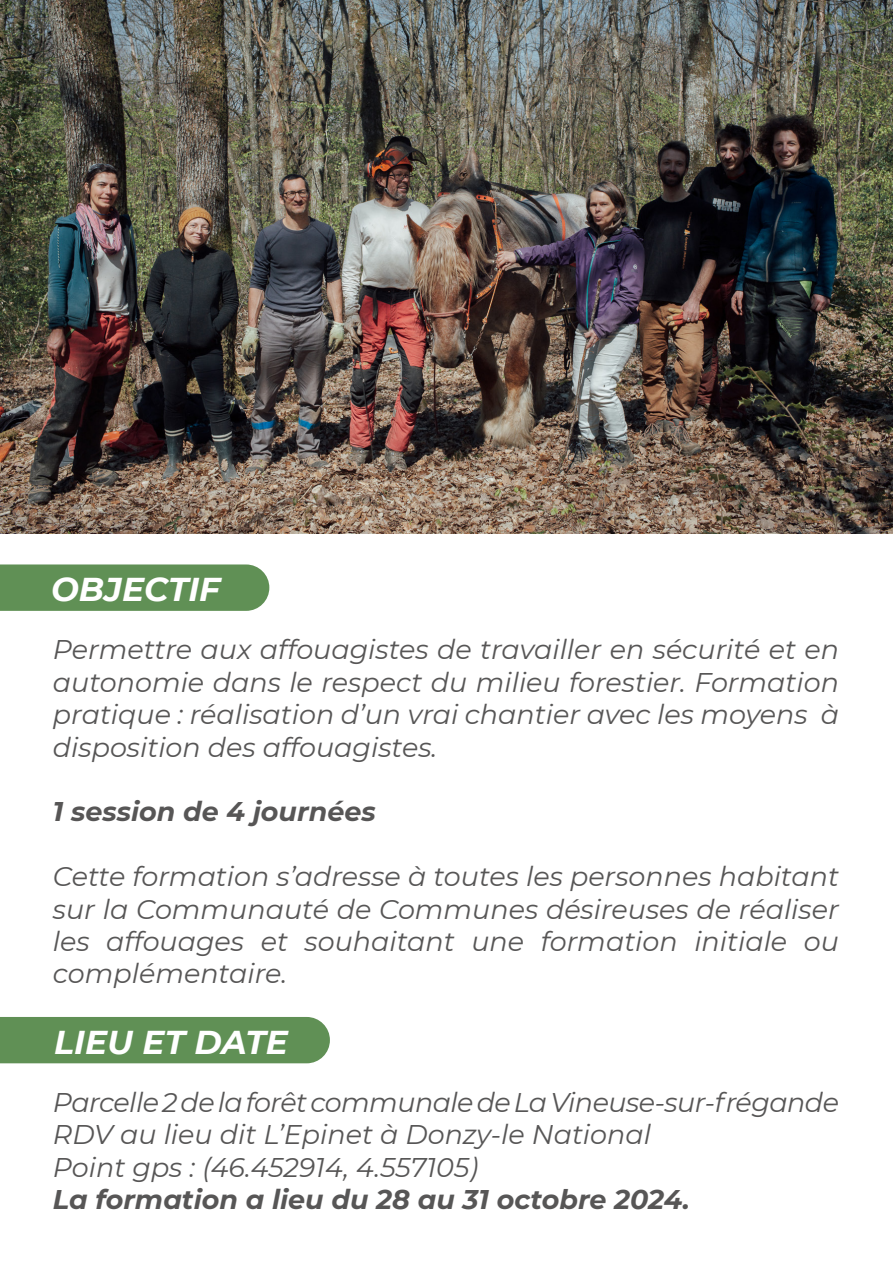
<style>
.page{position:relative;width:893px;height:1263px;background:#fff}
.page>*{position:absolute;margin:0;border:0;box-sizing:border-box;transform-origin:0 0}
.t1{font:italic 700 33px "Montserrat";color:#fff}
.t2{font:italic 27px/32.4px "Montserrat";color:#575656;text-align:justify}
.t3{font:italic 700 27px "Montserrat";color:#575656}
.t4{font:italic 27px "Montserrat";letter-spacing:-.02em;color:#575656}
</style>
<div class="page">
<img style="left:0;top:0;width:893px;height:533px">
<div style="left:0;top:564px;width:269px;height:47px;background:#609055"></div>
<div style="left:0;top:1017px;width:330px;height:46px;background:#609055"></div>
<p class="t1" style="left:51px;top:566px;width:171px">OBJECTIF</p>
<p class="t2" style="left:53px;top:632px;width:788px">Permettre aux affouagistes de travailler en sécurité et en autonomie dans le respect du milieu forestier. Formation pratique : réalisation d’un vrai chantier avec les moyens à disposition des affouagistes.</p>
<p class="t3" style="left:53px;top:792px;width:324px">1 session de 4 journées</p>
<p class="t2" style="left:53px;top:859px;width:787px">Cette formation s’adresse à toutes les personnes habitant sur la Communauté de Communes désireuses de réaliser les affouages et souhaitant une formation initiale ou complémentaire.</p>
<p class="t1" style="left:54px;top:1018px;width:235px">LIEU ET DATE</p>
<p class="t4" style="left:53px;top:1083px;width:788px">Parcelle 2 de la forêt communale de La Vineuse-sur-frégande</p>
<p class="t2" style="left:53px;top:1117px;width:600px">RDV au lieu dit L’Epinet à Donzy-le National</p>
<p class="t2" style="left:53px;top:1150px;width:427px">Point gps : (46.452914, 4.557105)</p>
<p class="t3" style="left:53px;top:1180px;width:639px">La formation a lieu du 28 au 31 octobre 2024.</p>
</div>
